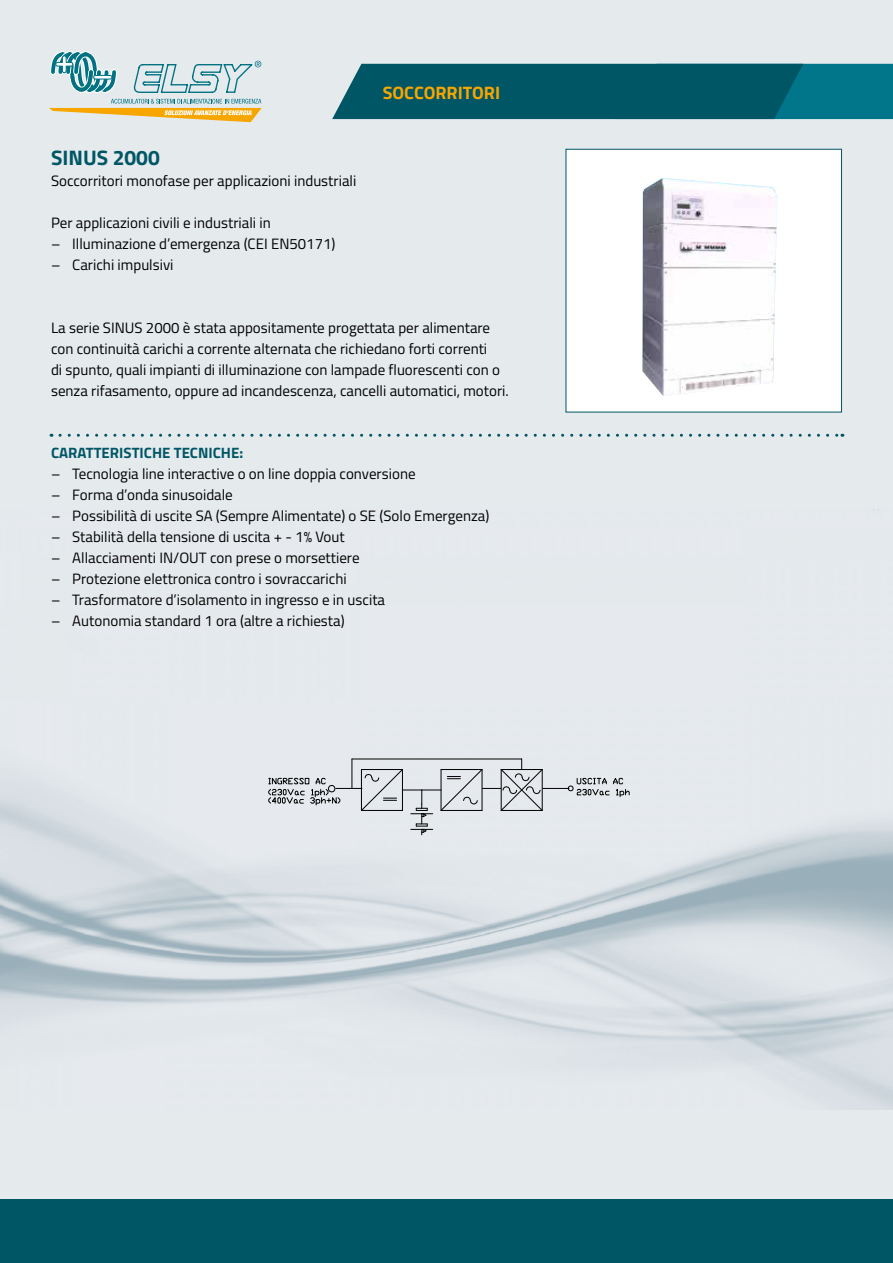
<style>
.page{position:relative;width:893px;height:1263px;background:#e5eaed}
.page>*{position:absolute;margin:0;border:0;box-sizing:border-box;transform-origin:0 0}
.t1{font:700 21px "Titillium";color:#005665}
.t2{font:700 18px "Titillium";color:#f7a600}
.t3{font:15px/21px "Titillium";color:#000}
.t4{font:700 15px "Titillium";color:#005665}
</style>
<div class="page">
<svg style="left:332px;top:64px;width:561px;height:55px;background:#065f6f"></svg>
<div style="left:0;top:1199px;width:893px;height:64px;background:#005665"></div>
<svg style="left:60px;top:434px;width:783px;height:3px"></svg>
<svg style="left:49px;top:51px;width:213px;height:72px"></svg>
<div style="left:566px;top:149px;width:275px;height:263px;background:#fff"></div>
<img style="left:643px;top:178px;width:134px;height:218px">
<hr style="left:352px;top:758px;width:170px;height:1px;background:#000">
<svg style="left:268px;top:759px;width:362px;height:76px"></svg>
<h1 class="t1" style="left:51px;top:141px;width:110px">SINUS 2000</h1>
<p class="t3" style="left:51px;top:169px;width:307px">Soccorritori monofase per applicazioni industriali</p>
<p class="t3" style="left:51px;top:211px;width:221px">Per applicazioni civili e industriali in</p>
<p class="t3" style="left:51px;top:232px;width:286px">– Illuminazione d’emergenza (CEI EN50171)</p>
<p class="t3" style="left:51px;top:253px;width:124px">– Carichi impulsivi</p>
<p class="t2" style="left:383px;top:78px;width:119px">SOCCORRITORI</p>
<p class="t3" style="left:51px;top:316px;width:459px">La serie SINUS 2000 è stata appositamente progettata per alimentare con continuità carichi a corrente alternata che richiedano forti correnti<br>di spunto, quali impianti di illuminazione con lampade fluorescenti con o senza rifasamento, oppure ad incandescenza, cancelli automatici, motori.</p>
<p class="t4" style="left:51px;top:441px;width:194px">CARATTERISTICHE TECNICHE:</p>
<p class="t3" style="left:51px;top:463px;width:366px">– Tecnologia line interactive o on line doppia conversione</p>
<p class="t3" style="left:51px;top:484px;width:183px">– Forma d’onda sinusoidale</p>
<p class="t3" style="left:51px;top:505px;width:440px">– Possibilità di uscite SA (Sempre Alimentate) o SE (Solo Emergenza)</p>
<p class="t3" style="left:51px;top:526px;width:295px">– Stabilità della tensione di uscita + - 1% Vout</p>
<p class="t3" style="left:51px;top:547px;width:310px">– Allacciamenti IN/OUT con prese o morsettiere</p>
<p class="t3" style="left:51px;top:568px;width:297px">– Protezione elettronica contro i sovraccarichi</p>
<p class="t3" style="left:51px;top:589px;width:336px">– Trasformatore d’isolamento in ingresso e in uscita</p>
<p class="t3" style="left:51px;top:610px;width:295px">– Autonomia standard 1 ora (altre a richiesta)</p>
</div>
